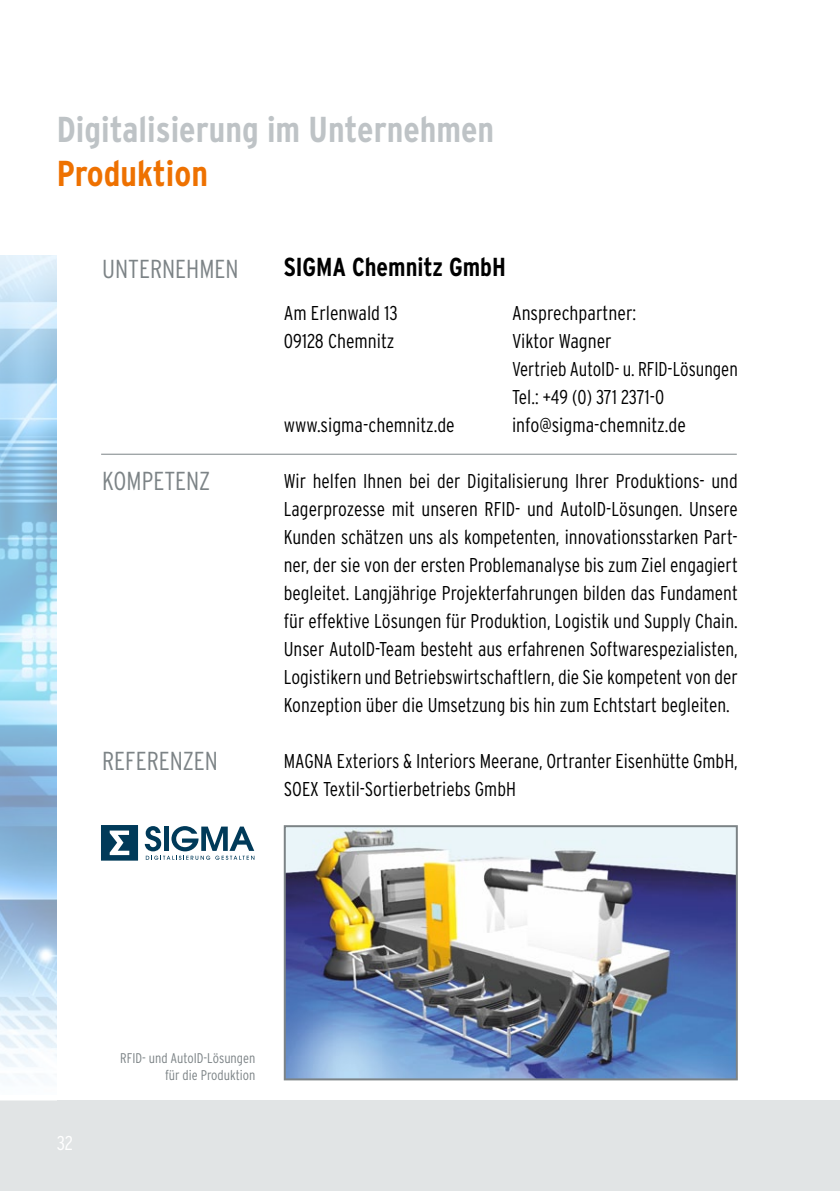
<style>
.page{position:relative;width:840px;height:1191px;background:#fff}
.page>*{position:absolute;margin:0;border:0;box-sizing:border-box;transform-origin:0 0}
.t1{font:700 condensed 36px "Interstate";color:#bec3c6}
.t2{font:700 condensed 36px "Interstate";color:#ee7100}
.t3{font:300 condensed 26px "Interstate";color:#7c8386}
.t4{font:700 condensed 26px "Interstate";color:#000}
.t5{font:300 condensed 20px/28px "Interstate";color:#000}
.t6{font:300 condensed 20px "Interstate";color:#fff}
.t7{font:300 condensed 14px/16.8px "Interstate";color:#7c8386;text-align:right}
</style>
<div class="page">
<div style="left:0;top:1100px;width:839px;height:91px;background:#e1e4e5"></div>
<img style="left:0;top:255px;width:57px;height:824px">
<hr style="left:101px;top:454px;width:635px;height:1px;background:#7c8386">
<img style="left:286px;top:828px;width:448px;height:249px">
<div style="left:283px;top:825px;width:454px;height:255px;border:2px solid #7c8386"></div>
<svg style="left:145px;top:826px;width:109px;height:34px"></svg>
<svg style="left:101px;top:825px;width:37px;height:35px"></svg>
<h1 class="t1" style="left:57px;top:110px;width:438px">Digitalisierung im Unternehmen</h1>
<h1 class="t2" style="left:57px;top:153px;width:153px">Produktion</h1>
<h2 class="t3" style="left:102px;top:254px;width:138px">UNTERNEHMEN</h2>
<h2 class="t3" style="left:102px;top:466px;width:110px">KOMPETENZ</h2>
<h2 class="t3" style="left:102px;top:746px;width:117px">REFERENZEN</h2>
<h2 class="t4" style="left:283px;top:252px;width:223px">SIGMA Chemnitz GmbH</h2>
<p class="t5" style="left:283px;top:299px;width:115px">Am Erlenwald 13</p>
<p class="t5" style="left:511px;top:299px;width:126px">Ansprechpartner:</p>
<p class="t5" style="left:283px;top:327px;width:112px">09128 Chemnitz</p>
<p class="t5" style="left:511px;top:327px;width:227px">Viktor Wagner<br>Vertrieb AutoID- u. RFID-Lösungen<br>Tel.: +49 (0) 371 2371-0</p>
<p class="t5" style="left:283px;top:411px;width:172px">www.sigma-chemnitz.de</p>
<p class="t5" style="left:511px;top:411px;width:175px">info@sigma-chemnitz.de</p>
<p class="t5" style="left:283px;top:467px;width:455px;text-align:justify">Wir helfen Ihnen bei der Digitalisierung Ihrer Produktions- und Lagerprozesse mit unseren RFID- und AutoID-Lösungen. Unsere Kunden schätzen uns als kompetenten, innovationsstarken Part&shy;ner, der sie von der ersten Problemanalyse bis zum Ziel engagiert begleitet. Langjährige Projekterfahrungen bilden das Fundament für effektive Lösungen für Produktion, Logistik und Supply Chain.<br>Unser AutoID-Team besteht aus erfahrenen Softwarespezialisten, Logistikern und Betriebswirtschaftlern, die Sie kompetent von der Konzeption über die Umsetzung bis hin zum Echtstart begleiten.</p>
<p class="t5" style="left:283px;top:747px;width:455px">MAGNA Exteriors &amp; Interiors Meerane, Ortranter Eisenhütte GmbH,<br>SOEX Textil-Sortierbetriebs GmbH</p>
<p class="t6" style="left:57px;top:1132px;width:18px">32</p>
<p class="t7" style="left:120px;top:1050px;width:137px">RFID- und AutoID-Lösungen für die Produktion</p>
</div>
